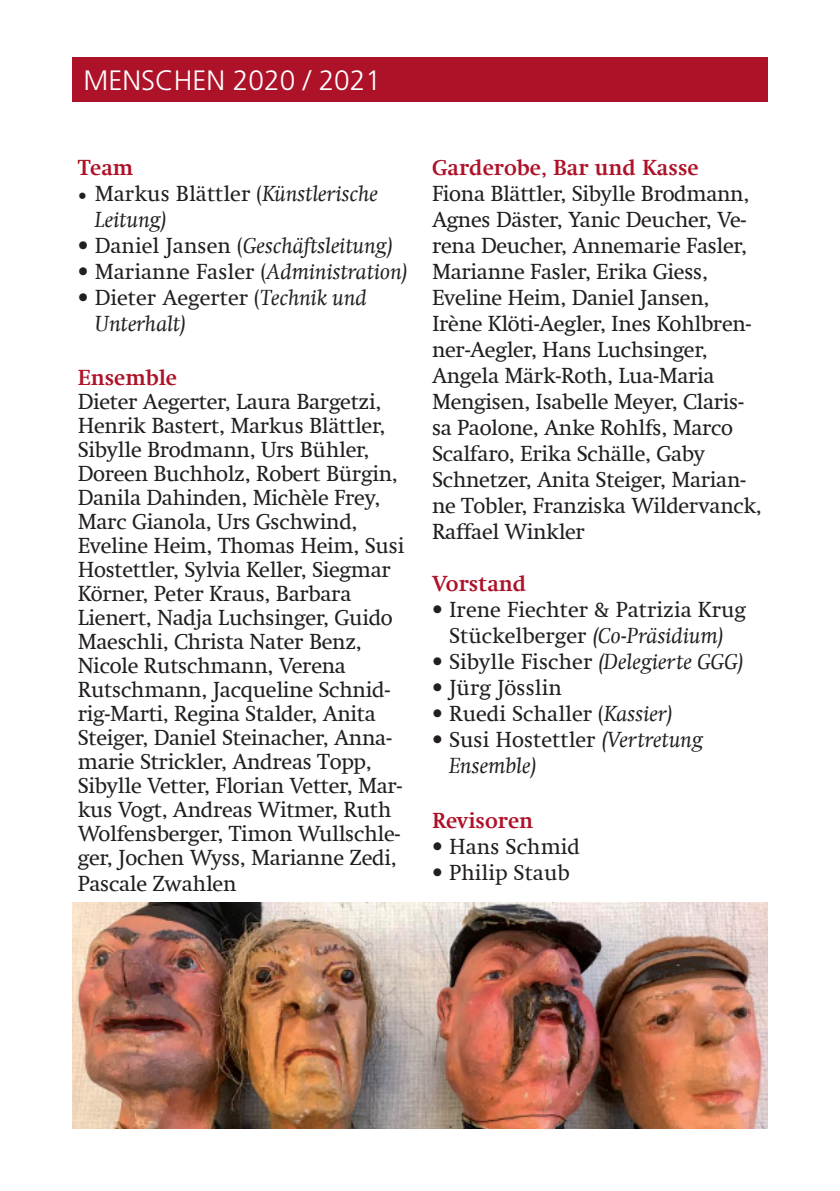
<style>
.page{position:relative;width:840px;height:1191px;background:#fff}
.page>*{position:absolute;margin:0;border:0;box-sizing:border-box;transform-origin:0 0}
.t1{font:300 28px "Frutiger LT Std";color:#fff}
.t2{font:22px/24px "Swift Com";letter-spacing:-.015em;color:#231f20}
.t3{font:italic 22px/26px "Swift Com";color:#231f20}
.t4{font:700 22px "Swift Com";color:#ae1229}
.s1{font-family:"Minion Pro";font-style:normal;font-size:24px}
.s2{font-style:normal}
.s3{font-style:italic}
</style>
<div class="page">
<div style="left:72px;top:58px;width:695px;height:44px;background:#ae1229"></div>
<img style="left:72px;top:902px;width:695px;height:226px">
<p class="t1" style="left:83px;top:65px;width:299px">MENSCHEN 2020 / 2021</p>
<p class="t4" style="left:78px;top:154px;width:57px">Team</p>
<p class="t3" style="left:95px;top:180px;width:285px;text-indent:-17px"><span class="s1">•</span> <span class="s2">Markus Blättler (</span>Künstlerische<br>Leitung)</p>
<p class="t3" style="left:78px;top:232px;width:316px"><span class="s2">• Daniel Jansen (</span>Geschäftsleitung)</p>
<p class="t2" style="left:78px;top:259px;width:331px">• Marianne Fasler (<span class="s3">Administration)</span></p>
<p class="t3" style="left:95px;top:284px;width:273px;text-indent:-17px"><span class="s2">• Dieter Aegerter (</span>Technik und<br>Unterhalt)</p>
<p class="t4" style="left:78px;top:364px;width:101px">Ensemble</p>
<p class="t2" style="left:78px;top:389px;width:328px">Dieter Aegerter, Laura Bargetzi,<br>Henrik Bastert, Markus Blättler,<br>Sibylle Brodmann, Urs Bühler,<br>Doreen Buchholz, Robert Bürgin,<br>Danila Dahinden, Michèle Frey,<br>Marc Gianola, Urs Gschwind,<br>Eveline Heim, Thomas Heim, Susi<br>Hostettler, Sylvia Keller, Siegmar<br>Körner, Peter Kraus, Barbara<br>Lienert, Nadja Luchsinger, Guido<br>Maeschli, Christa Nater Benz,<br>Nicole Rutschmann, Verena<br>Rutschmann, Jacqueline Schnid&shy;rig-Marti, Regina Stalder, Anita<br>Steiger, Daniel Steinacher, Anna&shy;marie Strickler, Andreas Topp,<br>Sibylle Vetter, Florian Vetter, Mar&shy;kus Vogt, Andreas Witmer, Ruth<br>Wolfensberger, Timon Wullschle&shy;ger, Jochen Wyss, Marianne Zedi,</p>
<p class="t2" style="left:78px;top:871px;width:160px">Pascale Zwahlen</p>
<p class="t4" style="left:432px;top:154px;width:268px">Garderobe, Bar und Kasse</p>
<p class="t2" style="left:432px;top:180px;width:331px;line-height:26px">Fiona Blättler, Sibylle Brodmann,<br>Agnes Däster, Yanic Deucher, Ve&shy;rena Deucher, Annemarie Fasler,<br>Marianne Fasler, Erika Giess,<br>Eveline Heim, Daniel Jansen,<br>Irène Klöti-Aegler, Ines Kohlbren&shy;ner-Aegler, Hans Luchsinger,<br>Angela Märk-Roth, Lua-Maria<br>Mengisen, Isabelle Meyer, Claris&shy;sa Paolone, Anke Rohlfs, Marco<br>Scalfaro, Erika Schälle, Gaby<br>Schnetzer, Anita Steiger, Marian&shy;ne Tobler, Franziska Wildervanck,<br>Raffael Winkler</p>
<p class="t4" style="left:432px;top:570px;width:96px">Vorstand</p>
<p class="t2" style="left:432px;top:596px;width:315px;line-height:26px;text-align:center">• Irene Fiechter &amp; Patrizia Krug<br>Stückelberger <span class="s3">(Co-Präsidium)</span></p>
<p class="t2" style="left:432px;top:649px;width:313px">• Sibylle Fischer <span class="s3">(Delegierte GGG)</span></p>
<p class="t2" style="left:432px;top:675px;width:131px">• Jürg Jösslin</p>
<p class="t2" style="left:432px;top:701px;width:242px">• Ruedi Schaller (<span class="s3">Kassier)</span></p>
<p class="t3" style="left:449px;top:726px;width:255px;text-indent:-17px"><span class="s2">• Susi Hostettler</span> (Vertretung<br>Ensemble)</p>
<p class="t4" style="left:432px;top:807px;width:103px">Revisoren</p>
<p class="t2" style="left:432px;top:834px;width:149px">• Hans Schmid</p>
<p class="t2" style="left:432px;top:860px;width:139px">• Philip Staub</p>
</div>
